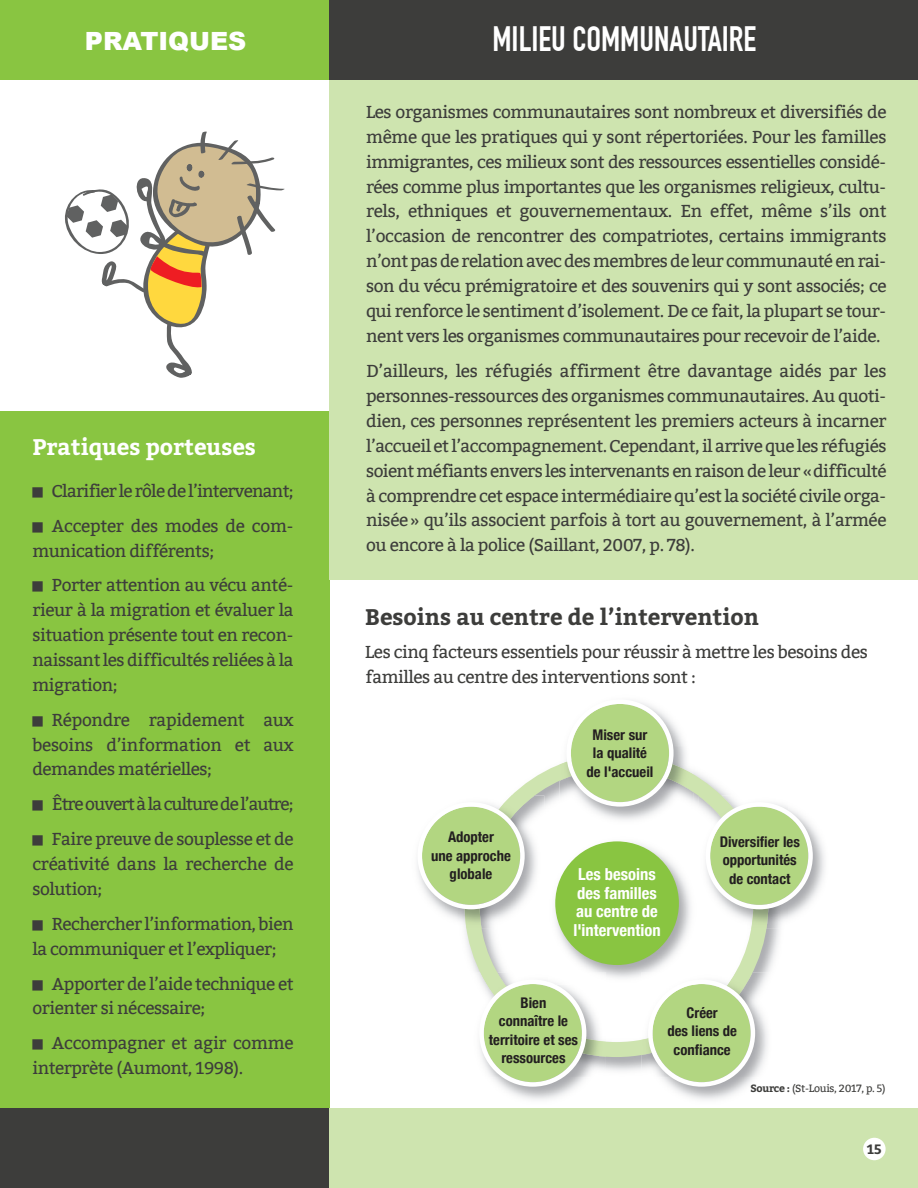
<style>
.page{position:relative;width:918px;height:1188px;background:#fff}
.page>*{position:absolute;margin:0;border:0;box-sizing:border-box;transform-origin:0 0}
.t1{font:700 34.5px "DIN Condensed";color:#fff}
.t2{font:900 25.05px "Arial";color:#fff}
.t3{font:700 22.5px "Bitter";color:#3d3d3b}
.t4{font:700 22.5px "Bitter";color:#fff}
.t5{font:17.25px/24.9px "Bitter";letter-spacing:-.025em;color:#3d3d3b;text-align:justify}
.t6{font:17.25px "Bitter";letter-spacing:-.055em;color:#3d3d3b}
.t7{font:700 condensed 16.5px/18.5px "Helvetica Neue";color:#fff}
.t8{font:700 condensed 14.7px/18.5px "Helvetica Neue";color:#231f20;text-align:center}
.t9{font:700 13.5px "Bitter";color:#3d3d3b}
.t10{font:10.5px "Bitter";letter-spacing:-.025em;color:#3d3d3b}
.s1{font-family:"Menlo";font-style:italic}
.s2{font-weight:700}
</style>
<div class="page">
<div style="left:0;top:411px;width:329px;height:711px;background:#89c541"></div>
<div style="left:329px;top:68px;width:589px;height:512px;background:#cee4af"></div>
<div style="left:0;top:0;width:330px;height:80px;background:#89c541"></div>
<div style="left:330px;top:0;width:588px;height:80px;background:#3d3d3b"></div>
<div style="left:0;top:1108px;width:330px;height:80px;background:#3d3d3b"></div>
<div style="left:330px;top:1108px;width:588px;height:80px;background:#cee4af"></div>
<div style="left:863px;top:1138px;width:23px;height:22px;background:#fff;border-radius:50%"></div>
<svg style="left:65px;top:132px;width:220px;height:246px"></svg>
<svg style="left:465px;top:764px;width:303px;height:293px"></svg>
<img style="left:564px;top:725px;width:124px;height:28px">
<img style="left:560px;top:792px;width:133px;height:34px">
<img style="left:560px;top:753px;width:133px;height:39px">
<svg style="left:566px;top:701px;width:108px;height:106px"></svg>
<img style="left:535px;top:795px;width:9px;height:134px">
<img style="left:465px;top:795px;width:70px;height:134px">
<svg style="left:418px;top:802px;width:107px;height:107px"></svg>
<img style="left:699px;top:795px;width:69px;height:134px">
<svg style="left:706px;top:802px;width:107px;height:107px"></svg>
<img style="left:472px;top:973px;width:134px;height:127px">
<img style="left:480px;top:973px;width:126px;height:84px">
<img style="left:641px;top:973px;width:130px;height:127px">
<img style="left:641px;top:973px;width:111px;height:82px">
<img style="left:548px;top:835px;width:150px;height:150px">
<img style="left:548px;top:973px;width:58px;height:12px">
<svg style="left:479px;top:980px;width:107px;height:107px"></svg>
<img style="left:641px;top:973px;width:57px;height:12px">
<svg style="left:648px;top:980px;width:107px;height:107px"></svg>
<img style="left:679px;top:980px;width:19px;height:5px">
<div style="left:555px;top:841px;width:124px;height:124px;background:#89c541;border-radius:50%"></div>
<h2 class="t2" style="left:85px;top:23px;width:163px">PRATIQUES</h2>
<h1 class="t1" style="left:492px;top:26px;width:265px">MILIEU COMMUNAUTAIRE</h1>
<h3 class="t4" style="left:32px;top:431px;width:225px">Pratiques porteuses</h3>
<p class="t5" style="left:32px;top:478px;width:263px"><span class="s1">■</span> Clarifier le rôle de l’intervenant;</p>
<p class="t5" style="left:32px;top:513px;width:262px"><span class="s1">■</span> Accepter des modes de com&shy;munication différents;</p>
<p class="t5" style="left:32px;top:573px;width:263px"><span class="s1">■</span> Porter attention au vécu anté&shy;rieur à la migration et évaluer la situation présente tout en recon&shy;naissant les difficultés reliées à la migration;</p>
<p class="t5" style="left:32px;top:707px;width:263px"><span class="s1">■</span> Répondre rapidement aux besoins d’information et aux demandes matérielles;</p>
<p class="t6" style="left:32px;top:794px;width:263px"><span class="s1">■</span> Êtreouvertàlaculturedel’autre;</p>
<p class="t5" style="left:32px;top:827px;width:263px"><span class="s1">■</span> Faire preuve de souplesse et de créativité dans la recherche de solution;</p>
<p class="t5" style="left:32px;top:912px;width:263px"><span class="s1">■</span> Rechercher l’information, bien la communiquer et l’expliquer;</p>
<p class="t5" style="left:32px;top:971px;width:263px"><span class="s1">■</span> Apporter de l’aide technique et orienter si nécessaire;</p>
<p class="t5" style="left:32px;top:1031px;width:263px"><span class="s1">■</span> Accompagner et agir comme interprète (Aumont, 1998).</p>
<p class="t5" style="left:366px;top:100px;width:522px">Les organismes communautaires sont nombreux et diversifiés de même que les pratiques qui y sont répertoriées. Pour les familles immigrantes, ces milieux sont des ressources essentielles considé&shy;rées comme plus importantes que les organismes religieux, cultu&shy;rels, ethniques et gouvernementaux. En effet, même s’ils ont l’occasion de rencontrer des compatriotes, certains immigrants n’ont pas de relation avec des membres de leur communauté en rai&shy;son du vécu prémigratoire et des souvenirs qui y sont associés; ce qui renforce le sentiment d’isolement. De ce fait, la plupart se tour&shy;nent vers les organismes communautaires pour recevoir de l’aide.</p>
<p class="t5" style="left:366px;top:359px;width:522px">D’ailleurs, les réfugiés affirment être davantage aidés par les personnes-ressources des organismes communautaires. Au quoti&shy;dien, ces personnes représentent les premiers acteurs à incarner l’accueil et l’accompagnement. Cependant, il arrive que les réfugiés soient méfiants envers les intervenants en raison de leur «difficulté à comprendre cet espace intermédiaire qu’est la société civile orga&shy;nisée» qu’ils associent parfois à tort au gouvernement, à l’armée ou encore à la police (Saillant, 2007, p. 78).</p>
<h3 class="t3" style="left:365px;top:601px;width:395px">Besoins au centre de l’intervention</h3>
<p class="t5" style="left:365px;top:640px;width:504px">Les cinq facteurs essentiels pour réussir à mettre les besoins des familles au centre des interventions sont :</p>
<p class="t8" style="left:586px;top:725px;width:68px">Miser sur la qualité de l'accueil</p>
<p class="t8" style="left:431px;top:827px;width:81px">Adopter<br>une approche globale</p>
<p class="t8" style="left:720px;top:832px;width:82px">Diversifier les opportunités de contact</p>
<p class="t7" style="left:573px;top:865px;width:89px">Les besoins des familles au centre de l'intervention</p>
<p class="t8" style="left:489px;top:993px;width:91px">Bien<br>connaître le territoire et ses ressources</p>
<p class="t8" style="left:667px;top:1003px;width:71px">Créer<br>des liens de confiance</p>
<p class="t10" style="left:750px;top:1083px;width:137px"><span class="s2">Source :</span> (St-Louis, 2017, p. 5)</p>
<p class="t9" style="left:867px;top:1139px;width:16px">15</p>
</div>
